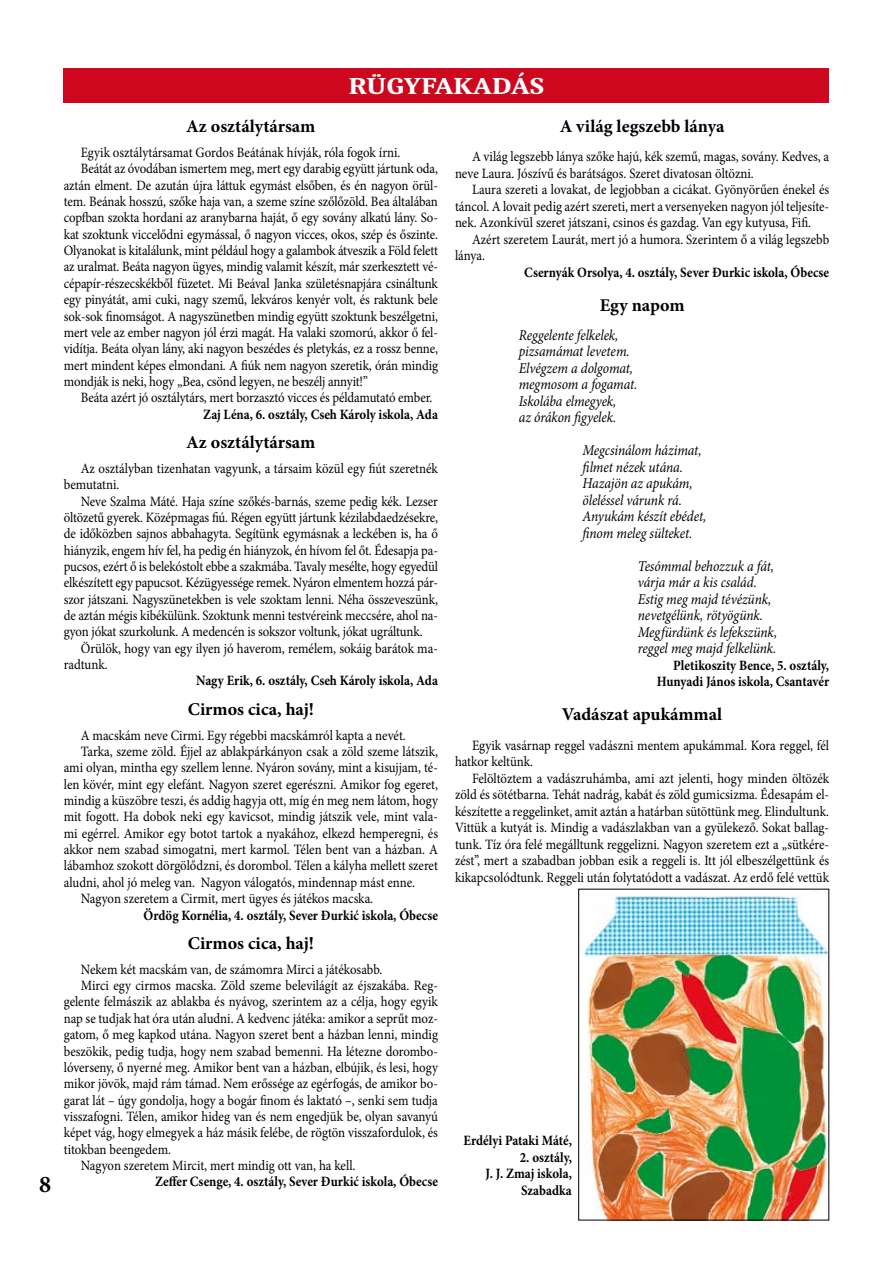
<style>
.page{position:relative;width:893px;height:1263px;background:#fff}
.page>*{position:absolute;margin:0;border:0;box-sizing:border-box;transform-origin:0 0}
.t1{font:700 24px "Caladea";letter-spacing:-.005em;color:#fff;scale:1.2 1}
.t2{font:700 18px "Minion Pro";color:#000}
.t3{font:italic 15px/16.5px "Minion Pro";letter-spacing:-.01em;color:#000;scale:.9 1}
.t4{font:14.25px/16.5px "Minion Pro";letter-spacing:-.005em;color:#000;scale:.9 1}
.t5{font:700 14.25px/16.5px "Minion Pro";color:#000;text-align:right;scale:.9 1}
</style>
<div class="page">
<div style="left:64px;top:68px;width:765px;height:34px;background:#cc071e"></div>
<img style="left:580px;top:895px;width:247px;height:323px">
<h1 class="t1" style="left:349px;top:72px;width:165px">RÜGYFAKADÁS</h1>
<p class="t2" style="left:186px;top:114px;width:131px">Az osztálytársam</p>
<p class="t4" style="left:81px;top:144px;width:357px">Egyik osztálytársamat Gordos Beátának hívják, róla fogok írni.</p>
<p class="t4" style="left:81px;top:161px;width:398px">Beátát az óvodában ismertem meg, mert egy darabig együtt jártunk oda,</p>
<p class="t4" style="left:64px;top:177px;width:417px">aztán elment. De azután újra láttuk egymást elsőben, és én nagyon örül-</p>
<p class="t4" style="left:64px;top:193px;width:417px">tem. Beának hosszú, szőke haja van, a szeme színe szőlőzöld. Bea általában</p>
<p class="t4" style="left:64px;top:210px;width:417px">copfban szokta hordani az aranybarna haját, ő egy sovány alkatú lány. So-</p>
<p class="t4" style="left:64px;top:226px;width:417px">kat szoktunk viccelődni egymással, ő nagyon vicces, okos, szép és őszinte.</p>
<p class="t4" style="left:64px;top:242px;width:417px">Olyanokat is kitalálunk, mint például hogy a galambok átveszik a Föld felett</p>
<p class="t4" style="left:64px;top:259px;width:417px">az uralmat. Beáta nagyon ügyes, mindig valamit készít, már szerkesztett vé-</p>
<p class="t4" style="left:64px;top:275px;width:417px">cépapír-részecskékből füzetet. Mi Beával Janka születésnapjára csináltunk</p>
<p class="t4" style="left:64px;top:291px;width:417px">egy pinyátát, ami cuki, nagy szemű, lekváros kenyér volt, és raktunk bele</p>
<p class="t4" style="left:64px;top:308px;width:417px">sok-sok finomságot. A nagyszünetben mindig együtt szoktunk beszélgetni,</p>
<p class="t4" style="left:64px;top:324px;width:417px">mert vele az ember nagyon jól érzi magát. Ha valaki szomorú, akkor ő fel-</p>
<p class="t4" style="left:64px;top:340px;width:417px">vidítja. Beáta olyan lány, aki nagyon beszédes és pletykás, ez a rossz benne,</p>
<p class="t4" style="left:64px;top:357px;width:417px">mert mindent képes elmondani. A fiúk nem nagyon szeretik, órán mindig</p>
<p class="t4" style="left:64px;top:373px;width:340px">mondják is neki, hogy „Bea, csönd legyen, ne beszélj annyit!”</p>
<p class="t4" style="left:81px;top:390px;width:392px">Beáta azért jó osztálytárs, mert borzasztó vicces és példamutató ember.</p>
<p class="t5" style="left:203px;top:406px;width:262px">Zaj Léna, 6. osztály, Cseh Károly iskola, Ada</p>
<p class="t2" style="left:186px;top:430px;width:131px">Az osztálytársam</p>
<p class="t4" style="left:64px;top:460px;width:417px;text-indent:17px">Az osztályban tizenhatan vagyunk, a társaim közül egy fiút szeretnék bemutatni.</p>
<p class="t4" style="left:64px;top:493px;width:417px;text-align:justify;text-indent:17px">Neve Szalma Máté. Haja színe szőkés-barnás, szeme pedig kék. Lezser öltözetű gyerek. Középmagas fiú. Régen együtt jártunk kézilabdaedzésekre, de időközben sajnos abbahagyta. Segítünk egymásnak a leckében is, ha ő hiányzik, engem hív fel, ha pedig én hiányzok, én hívom fel őt. Édesapja pa&shy;pucsos, ezért ő is belekóstolt ebbe a szakmába. Tavaly mesélte, hogy egyedül elkészített egy papucsot. Kézügyessége remek. Nyáron elmentem hozzá pár&shy;szor játszani. Nagyszünetekben is vele szoktam lenni. Néha összeveszünk, de aztán mégis kibékülünk. Szoktunk menni testvéreink meccsére, ahol na&shy;gyon jókat szurkolunk. A medencén is sokszor voltunk, jókat ugráltunk.</p>
<p class="t4" style="left:64px;top:640px;width:417px;text-indent:17px">Örülök, hogy van egy ilyen jó haverom, remélem, sokáig barátok ma&shy;radtunk.</p>
<p class="t5" style="left:196px;top:672px;width:270px">Nagy Erik, 6. osztály, Cseh Károly iskola, Ada</p>
<p class="t2" style="left:188px;top:696px;width:128px">Cirmos cica, haj!</p>
<p class="t4" style="left:81px;top:727px;width:363px">A macskám neve Cirmi. Egy régebbi macskámról kapta a nevét.</p>
<p class="t4" style="left:81px;top:743px;width:398px">Tarka, szeme zöld. Éjjel az ablakpárkányon csak a zöld szeme látszik,</p>
<p class="t4" style="left:64px;top:760px;width:417px">ami olyan, mintha egy szellem lenne. Nyáron sovány, mint a kisujjam, té-</p>
<p class="t4" style="left:64px;top:776px;width:417px">len kövér, mint egy elefánt. Nagyon szeret egerészni. Amikor fog egeret,</p>
<p class="t4" style="left:64px;top:792px;width:417px">mindig a küszöbre teszi, és addig hagyja ott, míg én meg nem látom, hogy</p>
<p class="t4" style="left:64px;top:809px;width:417px">mit fogott. Ha dobok neki egy kavicsot, mindig játszik vele, mint vala-</p>
<p class="t4" style="left:64px;top:825px;width:417px">mi egérrel. Amikor egy botot tartok a nyakához, elkezd hemperegni, és</p>
<p class="t4" style="left:64px;top:841px;width:417px">akkor nem szabad simogatni, mert karmol. Télen bent van a házban. A</p>
<p class="t4" style="left:64px;top:858px;width:417px">lábamhoz szokott dörgölődzni, és dorombol. Télen a kályha mellett szeret</p>
<p class="t4" style="left:64px;top:874px;width:392px">aludni, ahol jó meleg van. Nagyon válogatós, mindennap mást enne.</p>
<p class="t4" style="left:81px;top:890px;width:326px">Nagyon szeretem a Cirmit, mert ügyes és játékos macska.</p>
<p class="t5" style="left:144px;top:906px;width:329px">Ördög Kornélia, 4. osztály, Sever Đurkić iskola, Óbecse</p>
<p class="t2" style="left:188px;top:930px;width:128px">Cirmos cica, haj!</p>
<p class="t4" style="left:81px;top:961px;width:337px">Nekem két macskám van, de számomra Mirci a játékosabb.</p>
<p class="t4" style="left:81px;top:977px;width:398px">Mirci egy cirmos macska. Zöld szeme belevilágít az éjszakába. Reg-</p>
<p class="t4" style="left:64px;top:994px;width:417px">gelente felmászik az ablakba és nyávog, szerintem az a célja, hogy egyik</p>
<p class="t4" style="left:64px;top:1010px;width:417px">nap se tudjak hat óra után aludni. A kedvenc játéka: amikor a seprűt moz-</p>
<p class="t4" style="left:64px;top:1026px;width:417px">gatom, ő meg kapkod utána. Nagyon szeret bent a házban lenni, mindig</p>
<p class="t4" style="left:64px;top:1043px;width:417px">beszökik, pedig tudja, hogy nem szabad bemenni. Ha létezne dorombo-</p>
<p class="t4" style="left:64px;top:1059px;width:417px">lóverseny, ő nyerné meg. Amikor bent van a házban, elbújik, és lesi, hogy</p>
<p class="t4" style="left:64px;top:1075px;width:417px">mikor jövök, majd rám támad. Nem erőssége az egérfogás, de amikor bo-</p>
<p class="t4" style="left:64px;top:1092px;width:417px">garat lát – úgy gondolja, hogy a bogár finom és laktató –, senki sem tudja</p>
<p class="t4" style="left:64px;top:1108px;width:417px">visszafogni. Télen, amikor hideg van és nem engedjük be, olyan savanyú</p>
<p class="t4" style="left:64px;top:1124px;width:417px">képet vág, hogy elmegyek a ház másik felébe, de rögtön visszafordulok, és</p>
<p class="t4" style="left:64px;top:1141px;width:121px">titokban beengedem.</p>
<p class="t4" style="left:81px;top:1157px;width:307px">Nagyon szeretem Mircit, mert mindig ott van, ha kell.</p>
<p class="t5" style="left:155px;top:1173px;width:316px">Zeffer Csenge, 4. osztály, Sever Đurkić iskola, Óbecse</p>
<p class="t2" style="left:560px;top:114px;width:166px">A világ legszebb lánya</p>
<p class="t4" style="left:455px;top:149px;width:417px;text-indent:17px">A világ legszebb lánya szőke hajú, kék szemű, magas, sovány. Kedves, a neve Laura. Jószívű és barátságos. Szeret divatosan öltözni.</p>
<p class="t4" style="left:455px;top:182px;width:417px;text-align:justify;text-indent:17px">Laura szereti a lovakat, de legjobban a cicákat. Gyönyörűen énekel és táncol. A lovait pedig azért szereti, mert a versenyeken nagyon jól teljesíte&shy;nek. Azonkívül szeret játszani, csinos és gazdag. Van egy kutyusa, Fifi.</p>
<p class="t4" style="left:455px;top:231px;width:417px;text-indent:17px">Azért szeretem Laurát, mert jó a humora. Szerintem ő a világ legszebb lánya.</p>
<p class="t5" style="left:524px;top:264px;width:340px">Csernyák Orsolya, 4. osztály, Sever Đurkic iskola, Óbecse</p>
<p class="t2" style="left:600px;top:292px;width:86px">Egy napom</p>
<p class="t3" style="left:519px;top:327px;width:133px">Reggelente felkelek, pizsamámat levetem.<br>Elvégzem a dolgomat, megmosom a fogamat.<br>Iskolába elmegyek,<br>az órákon figyelek.</p>
<p class="t3" style="left:583px;top:442px;width:139px">Megcsinálom házimat, filmet nézek utána.<br>Hazajön az apukám, öleléssel várunk rá.<br>Anyukám készít ebédet, finom meleg sülteket.</p>
<p class="t3" style="left:638px;top:558px;width:156px">Tesómmal behozzuk a fát, várja már a kis család.<br>Estig meg majd tévézünk, nevetgélünk, rötyögünk.<br>Megfürdünk és lefekszünk, reggel meg majd felkelünk.</p>
<p class="t5" style="left:657px;top:657px;width:193px">Pletikoszity Bence, 5. osztály,<br>Hunyadi János iskola, Csantavér</p>
<p class="t2" style="left:562px;top:702px;width:162px">Vadászat apukámmal</p>
<p class="t4" style="left:455px;top:737px;width:417px;text-indent:17px">Egyik vasárnap reggel vadászni mentem apukámmal. Kora reggel, fél hatkor keltünk.</p>
<p class="t4" style="left:455px;top:770px;width:417px;text-align:justify;text-indent:17px">Felöltöztem a vadászruhámba, ami azt jelenti, hogy minden öltözék zöld és sötétbarna. Tehát nadrág, kabát és zöld gumicsizma. Édesapám el&shy;készítette a reggelinket, amit aztán a határban sütöttünk meg. Elindultunk.<br>Vittük a kutyát is. Mindig a vadászlakban van a gyülekező. Sokat ballag&shy;tunk. Tíz óra felé megálltunk reggelizni. Nagyon szeretem ezt a „sütkére&shy;zést”, mert a szabadban jobban esik a reggeli is. Itt jól elbeszélgettünk és kikapcsolódtunk. Reggeli után folytatódott a vadászat. Az erdő felé vettük</p>
<p class="t5" style="left:464px;top:1132px;width:122px">Erdélyi Pataki Máté,</p>
<p class="t5" style="left:485px;top:1149px;width:98px">2. osztály,<br>J. J. Zmaj iskola,<br>Szabadka</p>
</div>
